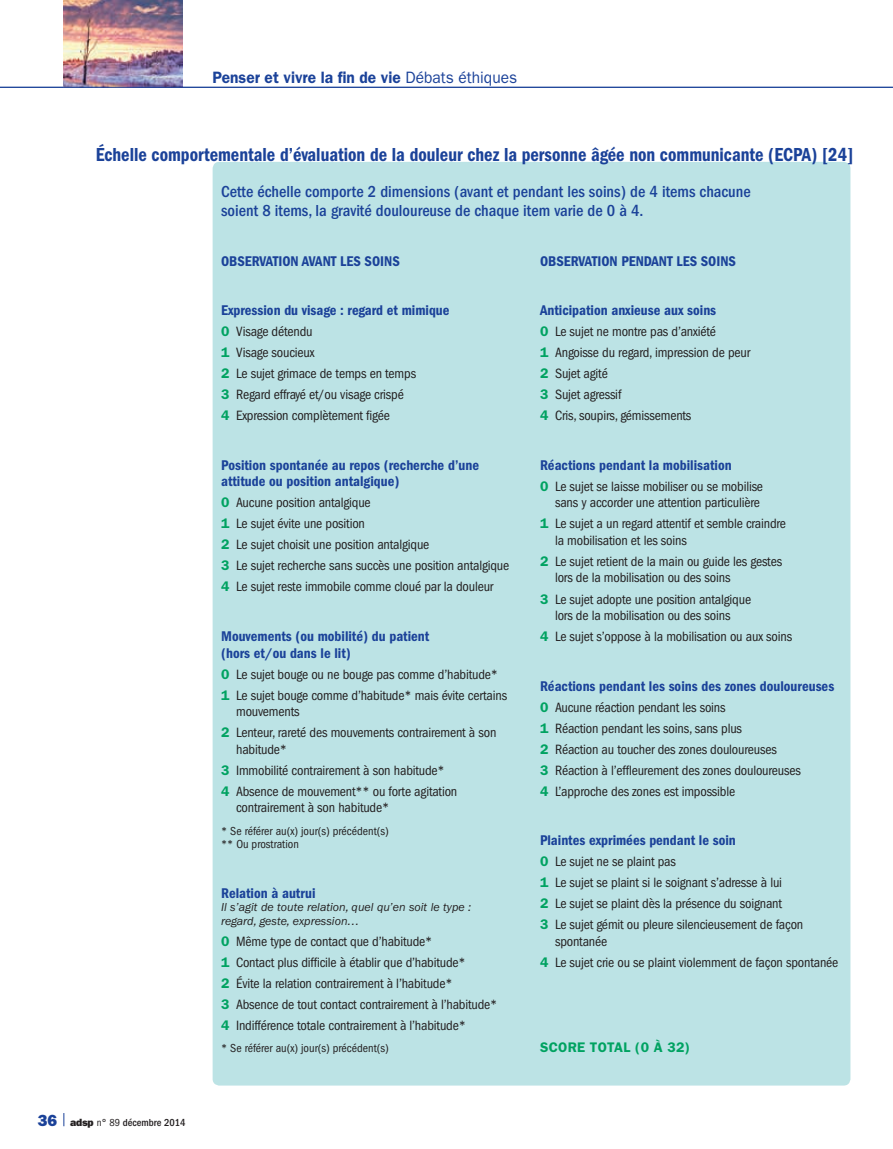
<style>
.page{position:relative;width:893px;height:1149px;background:#fff}
.page>*{position:absolute;margin:0;border:0;box-sizing:border-box;transform-origin:0 0}
.t1{font:19.5px "ITC Franklin Gothic Std Dm Cd";color:#1b4299;scale:.94 1}
.t2{font:500 condensed 16.5px/19.5px "ITC Franklin Gothic Std";color:#1b4299}
.t3{font:600 16.5px "ITC Franklin Gothic Std";color:#1b4299;scale:.94 1}
.t4{font:14.55px/16.5px "ITC Franklin Gothic Std Dm Cd";color:#1b4299}
.t5{font:condensed 13.95px/21px "ITC Franklin Gothic Std";letter-spacing:-.015em;color:#231f20}
.t6{font:600 13.95px "ITC Franklin Gothic Std";letter-spacing:.02em;color:#00a261}
.t7{font:condensed 12px/13.5px "ITC Franklin Gothic Std";color:#231f20}
.t8{font:italic 12px/13.5px "ITC Franklin Gothic Std";color:#231f20}
.t9{font:500 condensed 10.5px "ITC Franklin Gothic Std";color:#231f20}
.s1{font-weight:400}
.s2{font-weight:600;font-stretch:normal;color:#00a261}
.s3{font-family:"ITC Franklin Gothic Std Hvy";font-weight:400;font-stretch:normal;font-size:16.2px;color:#1b4299}
.s4{font-family:"ITC Franklin Gothic Std Hvy";font-weight:400;font-stretch:normal}
</style>
<div class="page">
<svg style="left:64px;top:1113px;width:1px;height:12px"></svg>
<img style="left:64px;top:0;width:119px;height:87px">
<hr style="left:0;top:87px;width:893px;height:1px;background:#1b4299">
<div style="left:213px;top:162px;width:637px;height:923px;background:#bce3e5;border-radius:7px"></div>
<p class="t3" style="left:213px;top:68px;width:325px">Penser et vivre la fin de vie <span class="s1">Débats éthiques</span></p>
<h1 class="t1" style="left:96px;top:143px;width:807px">Échelle comportementale d’évaluation de la douleur chez la personne âgée non communicante (ECPA) [24]</h1>
<p class="t2" style="left:221px;top:181px;width:531px">Cette échelle comporte 2 dimensions (avant et pendant les soins) de 4 items chacune soient 8 items, la gravité douloureuse de chaque item varie de 0 à 4.</p>
<p class="t4" style="left:221px;top:252px;width:180px">OBSERVATION AVANT LES SOINS</p>
<p class="t4" style="left:221px;top:302px;width:230px">Expression du visage : regard et mimique</p>
<p class="t5" style="left:221px;top:321px;width:197px"><span class="s2">0</span> Visage détendu<br><span class="s2">1</span> Visage soucieux<br><span class="s2">2</span> Le sujet grimace de temps en temps<br><span class="s2">3</span> Regard effrayé et/ou visage crispé<br><span class="s2">4</span> Expression complètement figée</p>
<p class="t4" style="left:221px;top:456px;width:259px">Position spontanée au repos (recherche d’une attitude ou position antalgique)</p>
<p class="t5" style="left:221px;top:492px;width:290px"><span class="s2">0</span> Aucune position antalgique<br><span class="s2">1</span> Le sujet évite une position<br><span class="s2">2</span> Le sujet choisit une position antalgique<br><span class="s2">3</span> Le sujet recherche sans succès une position antalgique <span class="s2">4</span> Le sujet reste immobile comme cloué par la douleur</p>
<p class="t4" style="left:221px;top:627px;width:210px">Mouvements (ou mobilité) du patient (hors et/ou dans le lit)</p>
<p class="t5" style="left:221px;top:663px;width:288px"><span class="s2">0</span> Le sujet bouge ou ne bouge pas comme d’habitude*<br><span class="s2">1</span> Le sujet bouge comme d’habitude* mais évite certains</p>
<p class="t5" style="left:221px;top:701px;width:277px;text-indent:15px">mouvements<br><span class="s2">2</span> Lenteur, rareté des mouvements contrairement à son</p>
<p class="t5" style="left:221px;top:738px;width:238px;text-indent:15px">habitude*<br><span class="s2">3</span> Immobilité contrairement à son habitude*<br><span class="s2">4</span> Absence de mouvement** ou forte agitation</p>
<p class="t5" style="left:236px;top:797px;width:155px">contrairement à son habitude*</p>
<p class="t7" style="left:221px;top:823px;width:169px">* Se référer au(x) jour(s) précédent(s) ** Ou prostration</p>
<p class="t4" style="left:221px;top:884px;width:96px">Relation à autrui</p>
<p class="t8" style="left:221px;top:900px;width:252px">Il s’agit de toute relation, quel qu’en soit le type : regard, geste, expression…</p>
<p class="t5" style="left:221px;top:930px;width:278px"><span class="s2">0</span> Même type de contact que d’habitude*<br><span class="s2">1</span> Contact plus difficile à établir que d’habitude*<br><span class="s2">2</span> Évite la relation contrairement à l’habitude*<br><span class="s2">3</span> Absence de tout contact contrairement à l’habitude* <span class="s2">4</span> Indifférence totale contrairement à l’habitude*</p>
<p class="t7" style="left:221px;top:1041px;width:169px">* Se référer au(x) jour(s) précédent(s)</p>
<p class="t4" style="left:540px;top:252px;width:197px">OBSERVATION PENDANT LES SOINS</p>
<p class="t4" style="left:540px;top:302px;width:178px">Anticipation anxieuse aux soins</p>
<p class="t5" style="left:540px;top:321px;width:212px"><span class="s2">0</span> Le sujet ne montre pas d’anxiété<br><span class="s2">1</span> Angoisse du regard, impression de peur<br><span class="s2">2</span> Sujet agité<br><span class="s2">3</span> Sujet agressif<br><span class="s2">4</span> Cris, soupirs, gémissements</p>
<p class="t4" style="left:540px;top:456px;width:193px">Réactions pendant la mobilisation</p>
<p class="t5" style="left:540px;top:478px;width:225px;line-height:16.5px;text-align:right"><span class="s2">0</span> Le sujet se laisse mobiliser ou se mobilise sans y accorder une attention particulière</p>
<p class="t5" style="left:555px;top:515px;width:233px;line-height:16.5px;text-indent:-15px"><span class="s2">1</span> Le sujet a un regard attentif et semble craindre la mobilisation et les soins</p>
<p class="t5" style="left:555px;top:553px;width:229px;line-height:16.5px;text-indent:-15px"><span class="s2">2</span> Le sujet retient de la main ou guide les gestes lors de la mobilisation ou des soins</p>
<p class="t5" style="left:540px;top:590px;width:213px;line-height:16.5px;text-align:center"><span class="s2">3</span> Le sujet adopte une position antalgique lors de la mobilisation ou des soins</p>
<p class="t5" style="left:540px;top:626px;width:254px"><span class="s2">4</span> Le sujet s’oppose à la mobilisation ou aux soins</p>
<p class="t4" style="left:540px;top:677px;width:296px">Réactions pendant les soins des zones douloureuses</p>
<p class="t5" style="left:540px;top:696px;width:262px"><span class="s2">0</span> Aucune réaction pendant les soins<br><span class="s2">1</span> Réaction pendant les soins, sans plus<br><span class="s2">2</span> Réaction au toucher des zones douloureuses<br><span class="s2">3</span> Réaction à l’effleurement des zones douloureuses <span class="s2">4</span> L’approche des zones est impossible</p>
<p class="t4" style="left:540px;top:831px;width:197px">Plaintes exprimées pendant le soin</p>
<p class="t5" style="left:540px;top:851px;width:265px"><span class="s2">0</span> Le sujet ne se plaint pas<br><span class="s2">1</span> Le sujet se plaint si le soignant s’adresse à lui<br><span class="s2">2</span> Le sujet se plaint dès la présence du soignant<br><span class="s2">3</span> Le sujet gémit ou pleure silencieusement de façon</p>
<p class="t5" style="left:540px;top:930px;width:300px;text-indent:15px">spontanée<br><span class="s2">4</span> Le sujet crie ou se plaint violemment de façon spontanée</p>
<p class="t6" style="left:540px;top:1038px;width:152px">SCORE TOTAL (0 À 32)</p>
<p class="t9" style="left:38px;top:1115px;width:149px"><span class="s3">36</span> <span class="s4">adsp</span> <span class="s1">n° 89</span> décembre 2014</p>
</div>
